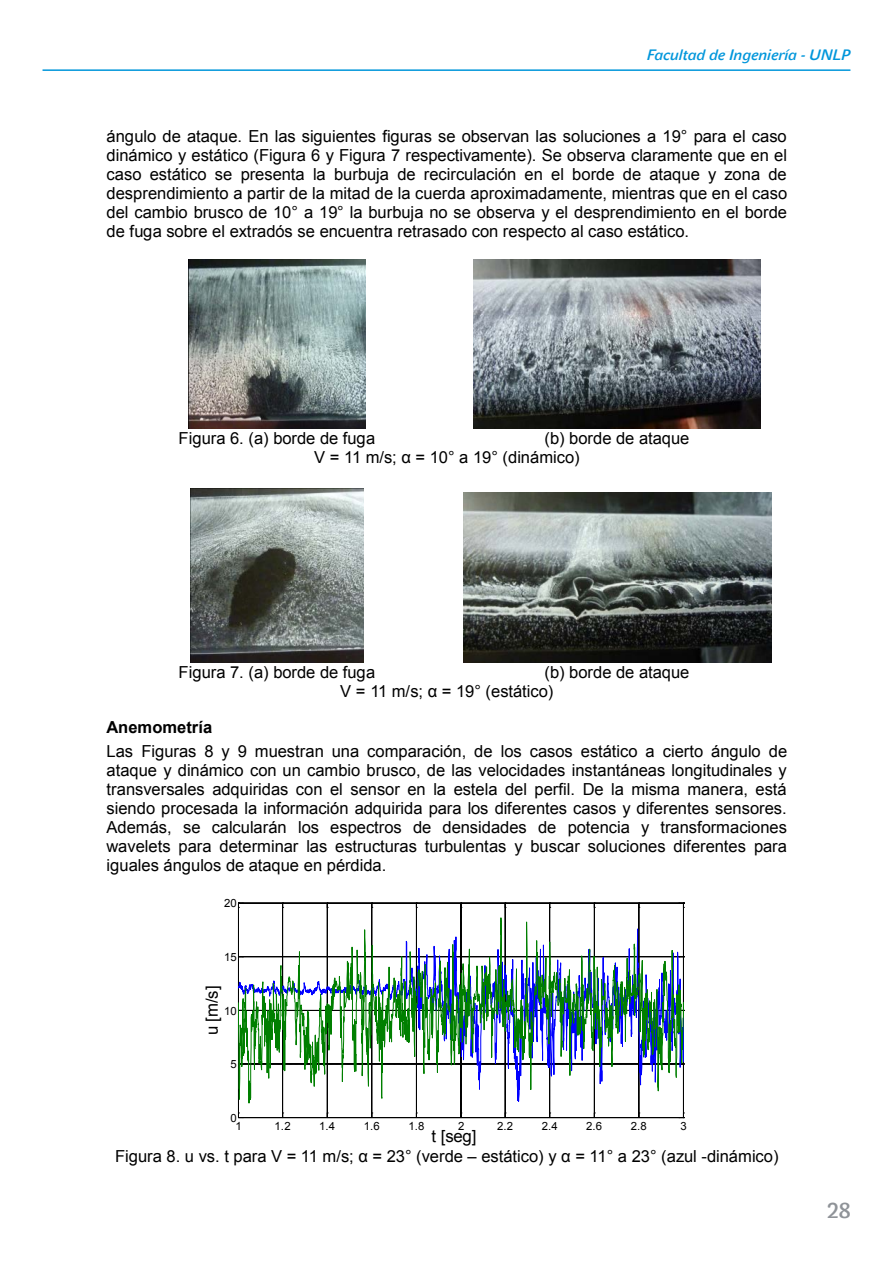
<style>
.page{position:relative;width:893px;height:1263px;background:#fff}
.page>*{position:absolute;margin:0;border:0;box-sizing:border-box;transform-origin:0 0}
.t1{font:21px "John Sans Med SCCE";color:#8f9398}
.t2{font:16.8px "Arial";color:#000}
.t3{font:16.5px/18.9px "Arial";color:#000}
.t4{font:italic 15px "John Sans Med CE";color:#0096db}
.t5{font:11.25px "Arial";color:#000}
.s1{font-weight:700}
</style>
<div class="page">
<hr style="left:43px;top:69px;width:807px;height:2px;background:#0096db">
<img style="left:189px;top:260px;width:177px;height:169px">
<img style="left:474px;top:260px;width:287px;height:169px">
<img style="left:191px;top:489px;width:172px;height:174px">
<img style="left:463px;top:492px;width:308px;height:171px">
<svg style="left:238px;top:902px;width:446px;height:217px"></svg>
<p class="t4" style="left:647px;top:46px;width:205px">Facultad de Ingeniería - UNLP</p>
<p class="t3" style="left:107px;top:127px;width:682px;text-align:justify">ángulo de ataque. En las siguientes figuras se observan las soluciones a 19° para el caso dinámico y estático (Figura 6 y Figura 7 respectivamente). Se observa claramente que en el caso estático se presenta la burbuja de recirculación en el borde de ataque y zona de desprendimiento a partir de la mitad de la cuerda aproximadamente, mientras que en el caso del cambio brusco de 10° a 19° la burbuja no se observa y el desprendimiento en el borde de fuga sobre el extradós se encuentra retrasado con respecto al caso estático.</p>
<p class="t3" style="left:179px;top:429px;width:198px">Figura 6. (a) borde de fuga</p>
<p class="t3" style="left:314px;top:429px;width:377px;text-indent:230px">(b) borde de ataque<br>V = 11 m/s; α = 10° a 19° (dinámico)</p>
<p class="t3" style="left:340px;top:663px;width:351px;text-indent:204px">(b) borde de ataque<br>V = 11 m/s; α = 19° (estático)</p>
<p class="t3" style="left:107px;top:716px;width:682px;line-height:23.5px"><span class="s1">Anemometría<br></span>Las Figuras 8 y 9 muestran una comparación, de los casos estático a cierto ángulo de</p>
<p class="t3" style="left:107px;top:761px;width:682px;text-align:justify">ataque y dinámico con un cambio brusco, de las velocidades instantáneas longitudinales y transversales adquiridas con el sensor en la estela del perfil. De la misma manera, está siendo procesada la información adquirida para los diferentes casos y diferentes sensores.<br>Además, se calcularán los espectros de densidades de potencia y transformaciones wavelets para determinar las estructuras turbulentas y buscar soluciones diferentes para iguales ángulos de ataque en pérdida.</p>
<p class="t3" style="left:179px;top:663px;width:198px">Figura 7. (a) borde de fuga</p>
<p class="t5" style="left:224px;top:896px;width:14px">20</p>
<p class="t5" style="left:224px;top:950px;width:14px">15</p>
<p class="t2" style="left:201px;top:1035px;width:51px;rotate:-90deg">u [m/s]</p>
<p class="t5" style="left:224px;top:1003px;width:14px">10</p>
<p class="t5" style="left:230px;top:1057px;width:8px">5</p>
<p class="t5" style="left:230px;top:1110px;width:8px">0</p>
<p class="t5" style="left:236px;top:1118px;width:8px">1</p>
<p class="t5" style="left:275px;top:1118px;width:17px">1.2</p>
<p class="t5" style="left:319px;top:1118px;width:17px">1.4</p>
<p class="t5" style="left:364px;top:1118px;width:17px">1.6</p>
<p class="t5" style="left:408px;top:1118px;width:17px">1.8</p>
<p class="t5" style="left:458px;top:1118px;width:8px">2</p>
<p class="t5" style="left:497px;top:1118px;width:17px">2.2</p>
<p class="t5" style="left:542px;top:1118px;width:17px">2.4</p>
<p class="t5" style="left:586px;top:1118px;width:17px">2.6</p>
<p class="t5" style="left:631px;top:1118px;width:17px">2.8</p>
<p class="t5" style="left:680px;top:1118px;width:8px">3</p>
<p class="t2" style="left:432px;top:1125px;width:47px">t [seg]</p>
<p class="t3" style="left:115px;top:1147px;width:665px">Figura 8. u vs. t para V = 11 m/s; α = 23° (verde – estático) y α = 11° a 23° (azul -dinámico)</p>
<p class="t1" style="left:827px;top:1198px;width:25px">28</p>
</div>
